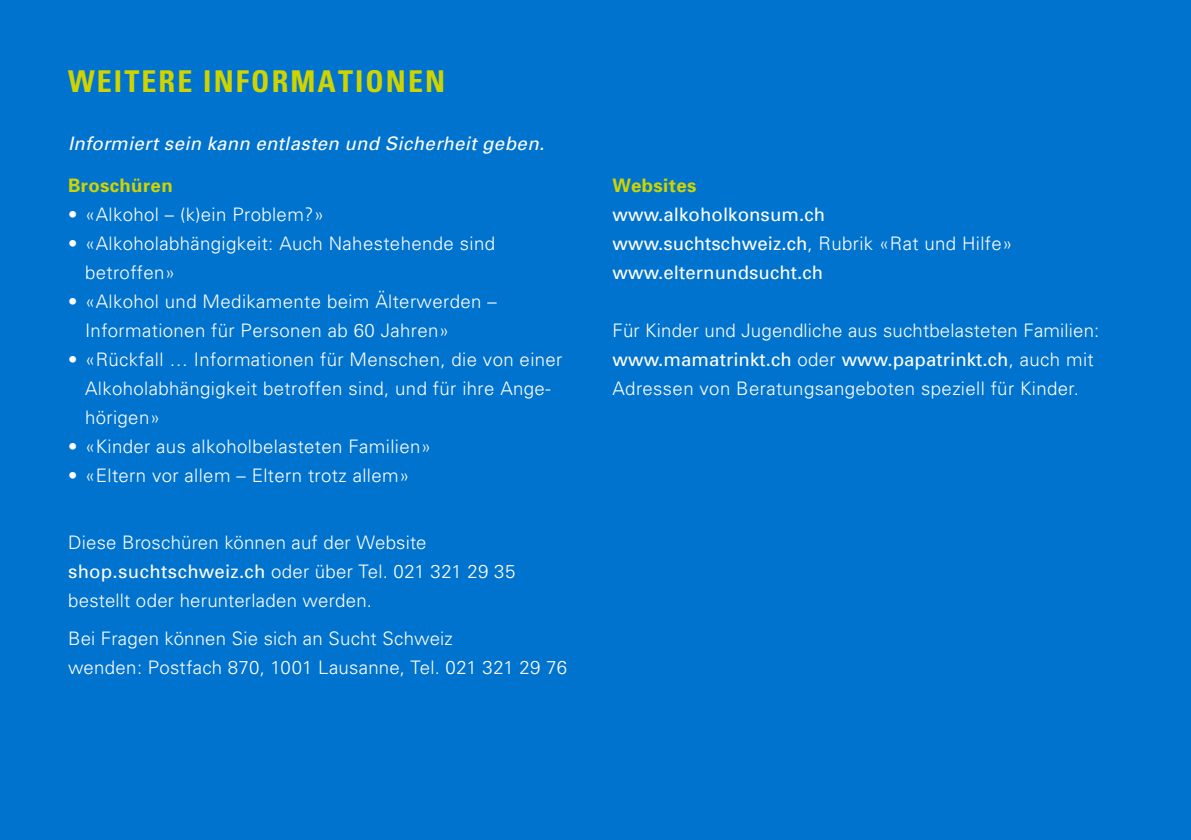
<style>
.page{position:relative;width:1191px;height:840px;background:#fff}
.page>*{position:absolute;margin:0;border:0;box-sizing:border-box;transform-origin:0 0}
.t1{font:700 condensed 30px "Univers";letter-spacing:.07em;color:#cfd400}
.t2{font:300 18.6px/29px "Univers";letter-spacing:.02em;color:#fff}
.t3{font:18.6px/29px "Univers";letter-spacing:.005em;color:#fff}
.t4{font:italic 18.6px "Univers";letter-spacing:.02em;color:#fff}
.t5{font:700 18.6px "Univers";letter-spacing:.02em;color:#cfd400}
.s1{font-weight:400}
.s2{font-weight:300}
</style>
<div class="page">
<div style="left:0;top:0;width:1191px;height:839px;background:#0073ce"></div>
<h1 class="t1" style="left:68px;top:63px;width:379px">WEITERE INFORMATIONEN</h1>
<p class="t4" style="left:68px;top:133px;width:477px">Informiert sein kann entlasten und Sicherheit geben.</p>
<p class="t5" style="left:68px;top:174px;width:106px">Broschüren</p>
<p class="t2" style="left:68px;top:200px;width:258px">• «Alkohol – (k)ein Problem?»</p>
<p class="t2" style="left:85px;top:229px;width:411px;text-indent:-17px">• «Alkoholabhängigkeit: Auch Nahestehende sind betroffen»</p>
<p class="t2" style="left:85px;top:287px;width:413px;text-indent:-17px">• «Alkohol und Medikamente beim Älterwerden –<br>Informationen für Personen ab 60 Jahren»</p>
<p class="t2" style="left:85px;top:345px;width:479px;text-indent:-17px">• «Rückfall … Informationen für Menschen, die von einer<br>Alkoholabhängigkeit betroffen sind, und für ihre Ange&shy;hörigen»</p>
<p class="t2" style="left:68px;top:432px;width:364px">• «Kinder aus alkoholbelasteten Familien»</p>
<p class="t2" style="left:68px;top:461px;width:343px">• «Eltern vor allem – Eltern trotz allem»</p>
<p class="t2" style="left:68px;top:527px;width:449px">Diese Broschüren können auf der Website <span class="s1">shop.suchtschweiz.ch</span> oder über Tel. 021 321 29 35 bestellt oder herunterladen werden.</p>
<p class="t2" style="left:68px;top:623px;width:500px">Bei Fragen können Sie sich an Sucht Schweiz<br>wenden: Postfach 870, 1001 Lausanne, Tel. 021 321 29 76</p>
<p class="t5" style="left:612px;top:174px;width:85px">Websites</p>
<p class="t3" style="left:612px;top:200px;width:401px">www.alkoholkonsum.ch www.suchtschweiz.ch<span class="s2">, Rubrik «Rat und Hilfe» </span>www.elternundsucht.ch</p>
<p class="t2" style="left:612px;top:316px;width:488px">Für Kinder und Jugendliche aus suchtbelasteten Familien: <span class="s1">www.mamatrinkt.ch</span> oder <span class="s1">www.papatrinkt.ch</span>, auch mit<br>Adressen von Beratungsangeboten speziell für Kinder.</p>
</div>
